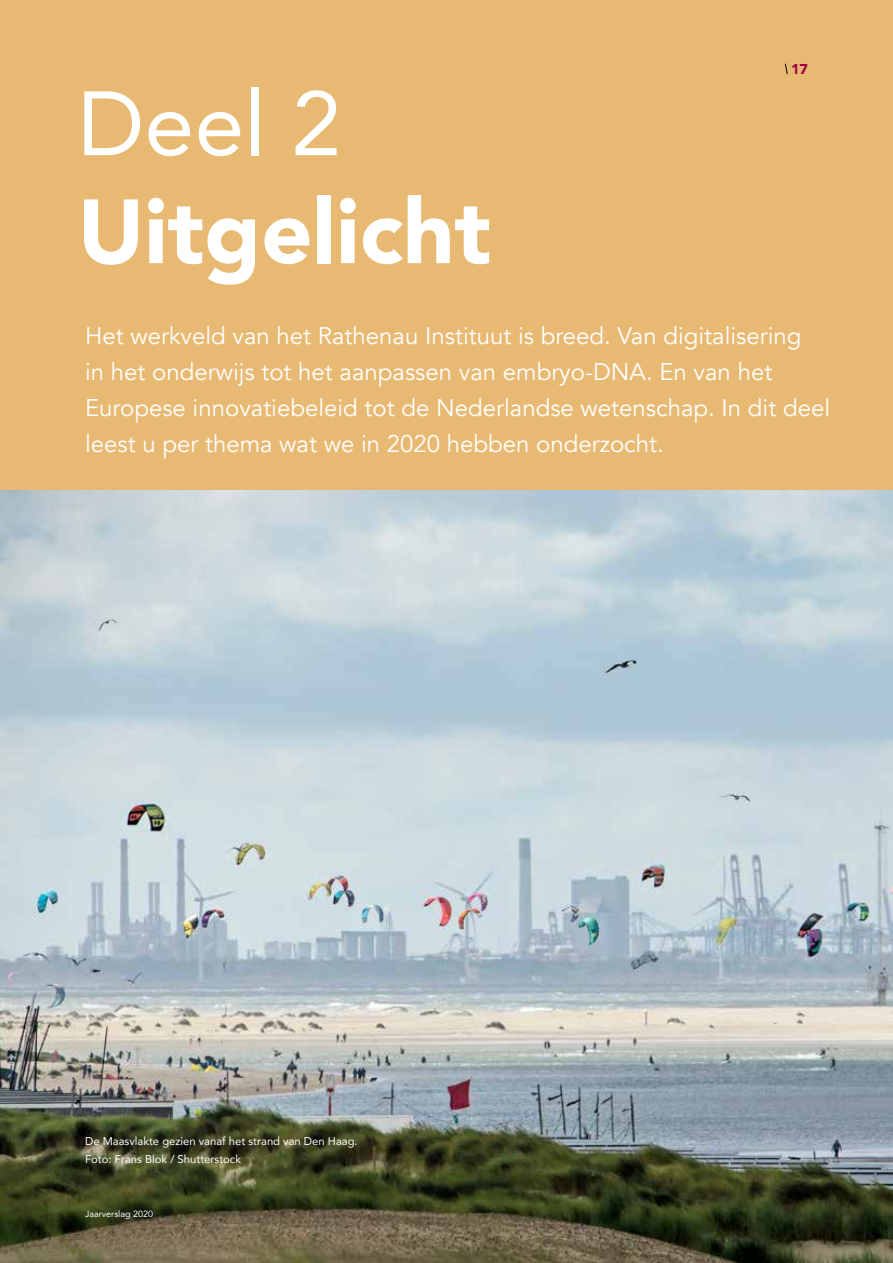
<style>
.page{position:relative;width:893px;height:1263px;background:#fff}
.page>*{position:absolute;margin:0;border:0;box-sizing:border-box;transform-origin:0 0}
.t1{font:900 90px "Avenir";color:#fff}
.t2{font:90px "Avenir";color:#fff}
.t3{font:24px/36px "Avenir";color:#fff}
.t4{font:900 14.25px "Avenir";color:#9e0040}
.t5{font:11.25px/18px "Avenir";color:#fff}
.t6{font:9px "Avenir";color:#fff}
</style>
<div class="page">
<img style="left:0;top:489px;width:893px;height:774px">
<div style="left:0;top:0;width:893px;height:489px;background:#e8b972"></div>
<svg style="left:784px;top:63px;width:4px;height:12px"></svg>
<h1 class="t2" style="left:78px;top:52px;width:265px">Deel 2</h1>
<h1 class="t1" style="left:78px;top:155px;width:415px">Uitgelicht</h1>
<p class="t4" style="left:791px;top:57px;width:18px">17</p>
<p class="t3" style="left:85px;top:318px;width:747px">Het werkveld van het Rathenau Instituut is breed. Van digitalisering<br>in het onderwijs tot het aanpassen van embryo-DNA. En van het Europese innovatiebeleid tot de Nederlandse wetenschap. In dit deel leest u per thema wat we in 2020 hebben onderzocht.</p>
<p class="t5" style="left:85px;top:1132px;width:274px">De Maasvlakte gezien vanaf het strand van Den Haag.<br>Foto: Frans Blok / Shutterstock</p>
<p class="t6" style="left:85px;top:1207px;width:70px">Jaarverslag 2020</p>
</div>
